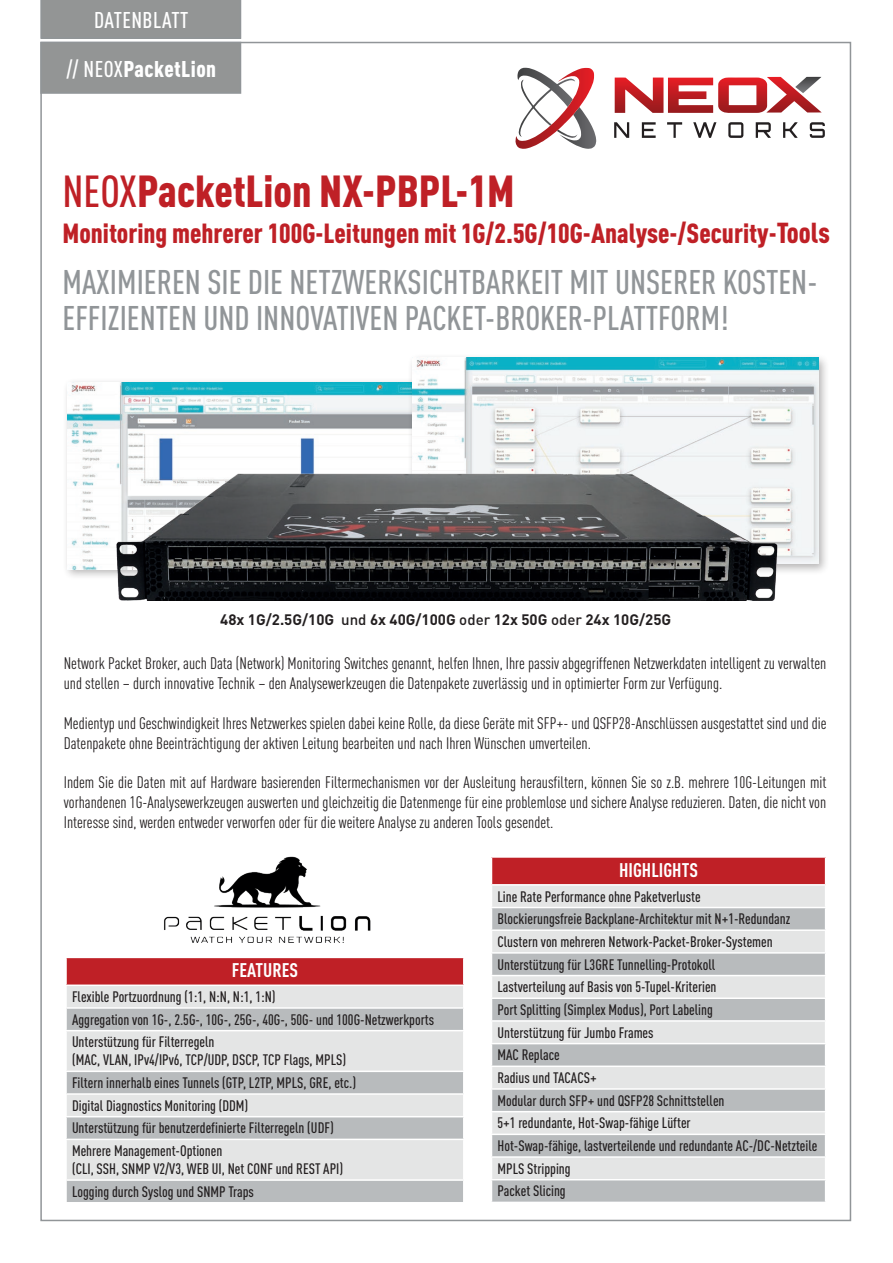
<style>
.page{position:relative;width:893px;height:1263px;background:#fff}
.page>*{position:absolute;margin:0;border:0;box-sizing:border-box;transform-origin:0 0}
.t1{font:900 condensed 44.25px "DIN Pro";color:#bf2026}
.t2{font:500 condensed 33.75px/36px "DIN Pro";color:#919598}
.t3{font:900 condensed 27.3px "DIN Pro";color:#bf2026}
.t4{font:900 condensed 22.5px "DIN Pro";letter-spacing:.02em;color:#fff}
.t5{font:500 condensed 22.5px "DIN Pro";letter-spacing:.02em;color:#fff}
.t6{font:700 condensed 19.5px "DIN Pro";color:#fff}
.t7{font:condensed 16.5px/19.8px "DIN Pro";color:#231f20}
.t8{font:500 condensed 15px/22.6px "DIN Pro";color:#231f20}
.t9{font:700 15px "DIN Pro";color:#231f20}
.s1{font-weight:500}
.s2{font-size:28.5px}
</style>
<div class="page">
<div style="left:40px;top:0;width:201px;height:39px;background:#939595"></div>
<div style="left:40px;top:42px;width:201px;height:52px;background:#939595;border:2px solid #919598"></div>
<svg style="left:515px;top:68px;width:81px;height:81px"></svg>
<svg style="left:615px;top:77px;width:207px;height:36px"></svg>
<svg style="left:614px;top:122px;width:15px;height:16px"></svg>
<svg style="left:642px;top:122px;width:14px;height:16px"></svg>
<svg style="left:667px;top:122px;width:15px;height:16px"></svg>
<svg style="left:693px;top:122px;width:23px;height:16px"></svg>
<svg style="left:728px;top:122px;width:15px;height:16px"></svg>
<svg style="left:756px;top:122px;width:15px;height:16px"></svg>
<svg style="left:783px;top:122px;width:15px;height:16px"></svg>
<svg style="left:810px;top:122px;width:15px;height:16px"></svg>
<div style="left:63px;top:377px;width:426px;height:203px;background:#231f20;opacity:.33"></div>
<img style="left:68px;top:383px;width:339px;height:186px">
<div style="left:407px;top:353px;width:422px;height:222px;background:#231f20;opacity:.33"></div>
<img style="left:412px;top:358px;width:406px;height:206px">
<img style="left:112px;top:449px;width:669px;height:151px">
<img style="left:164px;top:856px;width:207px;height:87px">
<div style="left:491px;top:857px;width:335px;height:28px;background:#bf2026"></div>
<div style="left:492px;top:885px;width:333px;height:22px;background:#e4e5e5"></div>
<svg style="left:492px;top:908px;width:333px;height:293px;background:#cccecf"></svg>
<hr style="left:491px;top:929px;width:335px;height:2px;background:#fff">
<hr style="left:491px;top:952px;width:335px;height:2px;background:#fff">
<hr style="left:491px;top:975px;width:335px;height:1px;background:#fff">
<hr style="left:491px;top:997px;width:335px;height:2px;background:#fff">
<hr style="left:491px;top:1020px;width:335px;height:2px;background:#fff">
<hr style="left:491px;top:1043px;width:335px;height:1px;background:#fff">
<hr style="left:491px;top:1065px;width:335px;height:2px;background:#fff">
<hr style="left:491px;top:1088px;width:335px;height:2px;background:#fff">
<hr style="left:491px;top:1111px;width:335px;height:1px;background:#fff">
<hr style="left:491px;top:1133px;width:335px;height:2px;background:#fff">
<hr style="left:491px;top:1156px;width:335px;height:2px;background:#fff">
<hr style="left:491px;top:1179px;width:335px;height:1px;background:#fff">
<hr style="left:491px;top:856px;width:335px;height:2px;background:#fff">
<svg style="left:491px;top:858px;width:1px;height:26px"></svg>
<svg style="left:825px;top:858px;width:1px;height:323px"></svg>
<hr style="left:491px;top:884px;width:335px;height:1px;background:#fff">
<div style="left:66px;top:957px;width:398px;height:28px;background:#bf2026"></div>
<div style="left:67px;top:986px;width:396px;height:21px;background:#e4e5e5"></div>
<svg style="left:67px;top:1009px;width:396px;height:193px;background:#d0d2d2"></svg>
<hr style="left:65px;top:1030px;width:400px;height:1px;background:#fff">
<hr style="left:65px;top:1070px;width:400px;height:2px;background:#fff">
<hr style="left:65px;top:1093px;width:400px;height:2px;background:#fff">
<hr style="left:65px;top:1116px;width:400px;height:1px;background:#fff">
<hr style="left:65px;top:1138px;width:400px;height:2px;background:#fff">
<hr style="left:65px;top:1179px;width:400px;height:2px;background:#fff">
<hr style="left:65px;top:957px;width:400px;height:1px;background:#fff">
<hr style="left:65px;top:958px;width:2px;height:26px;background:#fff">
<hr style="left:463px;top:958px;width:2px;height:26px;background:#fff">
<hr style="left:65px;top:984px;width:400px;height:2px;background:#fff">
<h3 class="t5" style="left:94px;top:4px;width:96px">DATENBLATT</h3>
<h3 class="t4" style="left:67px;top:51px;width:151px"><span class="s1">// NEOX</span>PacketLion</h3>
<h1 class="t1" style="left:63px;top:156px;width:454px"><span class="s1">NEOX</span>PacketLion NX-PBPL-1M</h1>
<h3 class="t3" style="left:63px;top:212px;width:769px">Monitoring mehrerer 100G-Leitungen mit 1G/2.5G/10G-Analyse-/Security-<span class="s2">Tools</span></h3>
<h2 class="t2" style="left:63px;top:261px;width:756px">MAXIMIEREN SIE DIE NETZWERKSICHTBARKEIT MIT UNSERER KOSTEN-<br>EFFIZIENTEN UND INNOVATIVEN PACKET-BROKER-PLATTFORM!</h2>
<p class="t9" style="left:220px;top:607px;width:452px">48x 1G/2.5G/10G <span class="s1">und</span> 6x 40G/100G <span class="s1">oder</span> 12x 50G <span class="s1">oder</span> 24x 10G/25G</p>
<p class="t7" style="left:64px;top:652px;width:764px">Network Packet Broker, auch Data (Network) Monitoring Switches genannt, helfen Ihnen, Ihre passiv abgegriffenen Netzwerkdaten intelligent zu verwalten und stellen – durch innovative Technik – den Analysewerkzeugen die Datenpakete zuverlässig und in optimierter Form zur Verfügung.</p>
<p class="t7" style="left:64px;top:712px;width:764px">Medientyp und Geschwindigkeit Ihres Netzwerkes spielen dabei keine Rolle, da diese Geräte mit SFP+- und QSFP28-Anschlüssen ausgestattet sind und die<br>Datenpakete ohne Beeinträchtigung der aktiven Leitung bearbeiten und nach Ihren Wünschen umverteilen.</p>
<p class="t7" style="left:64px;top:771px;width:764px;text-align:justify">Indem Sie die Daten mit auf Hardware basierenden Filtermechanismen vor der Ausleitung herausfiltern, können Sie so z.B. mehrere 10G-Leitungen mit vorhandenen 1G-Analysewerkzeugen auswerten und gleichzeitig die Datenmenge für eine problemlose und sichere Analyse reduzieren. Daten, die nicht von Interesse sind, werden entweder verworfen oder für die weitere Analyse zu anderen Tools gesendet.</p>
<h3 class="t6" style="left:232px;top:956px;width:68px">FEATURES</h3>
<p class="t8" style="left:72px;top:984px;width:364px">Flexible Portzuordnung (1:1, N:N, N:1, 1:N)<br>Aggregation von 1G-, 2.5G-, 10G-, 25G-, 40G-, 50G- und 100G-Netzwerkports<br>Unterstützung für Filterregeln</p>
<p class="t8" style="left:72px;top:1047px;width:286px">(MAC, VLAN, IPv4/IPv6, TCP/UDP, DSCP, TCP Flags, MPLS)<br>Filtern innerhalb eines Tunnels (GTP, L2TP, MPLS, GRE, etc.)<br>Digital Diagnostics Monitoring (DDM)<br>Unterstützung für benutzerdefinierte Filterregeln (UDF)<br>Mehrere Management-Optionen</p>
<p class="t8" style="left:72px;top:1156px;width:273px">(CLI, SSH, SNMP V2/V3, WEB UI, Net CONF und REST API)<br>Logging durch Syslog und SNMP Traps</p>
<h3 class="t6" style="left:619px;top:855px;width:80px">HIGHLIGHTS</h3>
<p class="t8" style="left:497px;top:884px;width:321px">Line Rate Performance ohne Paketverluste<br>Blockierungsfreie Backplane-Architektur mit N+1-Redundanz Clustern von mehreren Network-Packet-Broker-Systemen Unterstützung für L3GRE Tunnelling-Protokoll<br>Lastverteilung auf Basis von 5-Tupel-Kriterien<br>Port Splitting (Simplex Modus), Port Labeling<br>Unterstützung für Jumbo Frames<br>MAC Replace<br>Radius und TACACS+<br>Modular durch SFP+ und QSFP28 Schnittstellen<br>5+1 redundante, Hot-Swap-fähige Lüfter<br>Hot-Swap-fähige, lastverteilende und redundante AC-/DC-Netzteile MPLS Stripping<br>Packet Slicing</p>
</div>
